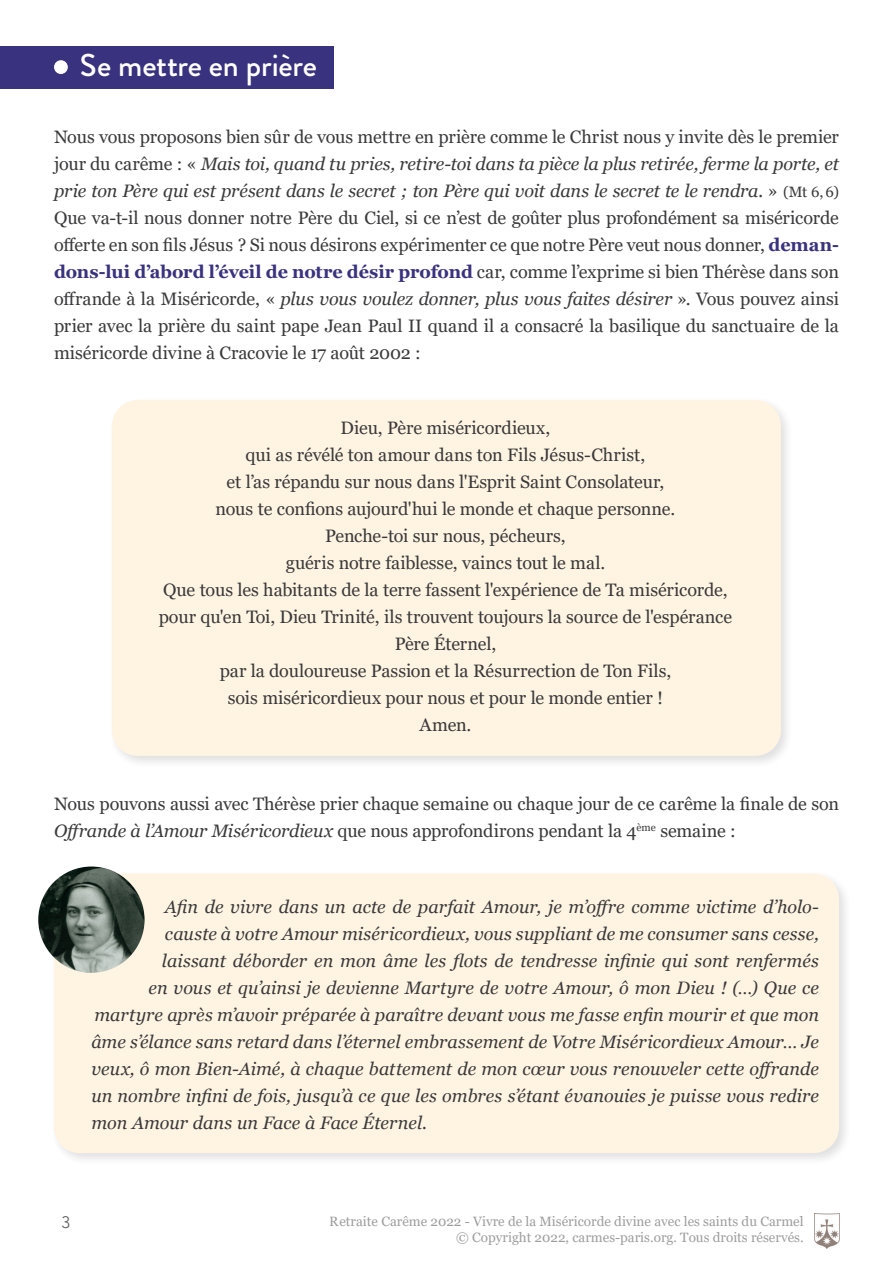
<style>
.page{position:relative;width:893px;height:1263px;background:#fff}
.page>*{position:absolute;margin:0;border:0;box-sizing:border-box;transform-origin:0 0}
.t1{font:500 31.5px "Brandon Grotesque";letter-spacing:-.005em;color:#fff}
.t2{font:18px/27px "Georgia";letter-spacing:-.005em;color:#3a393b;text-align:justify}
.t3{font:italic 18px "Georgia";color:#3a393b}
.t4{font:300 16.5px "Avenir LT Std";color:#231f20}
.t5{font:13.5px/16.2px "Georgia";color:#5c5c5f;text-align:right}
.s1{font-style:italic}
.s2{font-size:15px}
.s3{font-weight:700;color:#39327e}
</style>
<div class="page">
<div style="left:0;top:46px;width:333px;height:42px;background:#39327e"></div>
<div style="left:54px;top:60px;width:14px;height:14px;background:#fff;border-radius:50%"></div>
<img style="left:815px;top:1213px;width:24px;height:35px">
<div style="left:108px;top:396px;width:686px;height:372px;background:#231f20;opacity:.27"></div>
<div style="left:112px;top:400px;width:669px;height:356px;background:#fef4e1;border-radius:26px"></div>
<div style="left:50px;top:870px;width:802px;height:296px;background:#231f20;opacity:.27"></div>
<div style="left:54px;top:873px;width:785px;height:280px;background:#fef4e1;border-radius:26px"></div>
<img style="left:38px;top:866px;width:107px;height:107px;border-radius:53px">
<h1 class="t1" style="left:80px;top:43px;width:239px">Se mettre en prière</h1>
<p class="t2" style="left:54px;top:123px;width:786px">Nous vous proposons bien sûr de vous mettre en prière comme le Christ nous y invite dès le premier jour du carême : « <span class="s1">Mais toi, quand tu pries, retire-toi dans ta pièce la plus retirée, ferme la porte, et prie ton Père qui est présent dans le secret ; ton Père qui voit dans le secret te le rendra.</span> » <span class="s2">(Mt -6,6)<br></span>Que va-t-il nous donner notre Père du Ciel, si ce n’est de goûter plus profondément sa miséricorde offerte en son fils Jésus ? Si nous désirons expérimenter ce que notre Père veut nous donner, <span class="s3">deman&shy;dons-lui d’abord l’éveil de notre désir profond</span> car, comme l’exprime si bien Thérèse dans son offrande à la Miséricorde, « <span class="s1">plus vous voulez donner, plus vous faites désirer</span> ». Vous pouvez ainsi prier avec la prière du saint pape Jean Paul II quand il a consacré la basilique du sanctuaire de la miséricorde divine à Cracovie le 17 août 2002 :</p>
<p class="t2" style="left:159px;top:415px;width:575px;text-align:center">Dieu, Père miséricordieux,<br>qui as révélé ton amour dans ton Fils Jésus-Christ,<br>et l’as répandu sur nous dans l'Esprit Saint Consolateur,<br>nous te confions aujourd'hui le monde et chaque personne.<br>Penche-toi sur nous, pécheurs,<br>guéris notre faiblesse, vaincs tout le mal.<br>Que tous les habitants de la terre fassent l'expérience de Ta miséricorde, pour qu'en Toi, Dieu Trinité, ils trouvent toujours la source de l'espérance Père Éternel,<br>par la douloureuse Passion et la Résurrection de Ton Fils,<br>sois miséricordieux pour nous et pour le monde entier !<br>Amen.</p>
<p class="t2" style="left:54px;top:791px;width:786px">Nous pouvons aussi avec Thérèse prier chaque semaine ou chaque jour de ce carême la finale de son<br><span class="s1">Offrande à l’Amour Miséricordieux</span> que nous approfondirons pendant la 4<sup>ème</sup> semaine :</p>
<p class="t3" style="left:165px;top:895px;width:655px">Afin de vivre dans un acte de parfait Amour, je m’offre comme victime d’holo-</p>
<p class="t3" style="left:165px;top:922px;width:655px">causte à votre Amour miséricordieux, vous suppliant de me consumer sans cesse,</p>
<p class="t3" style="left:162px;top:949px;width:659px">laissant déborder en mon âme les flots de tendresse infinie qui sont renfermés</p>
<p class="t3" style="left:148px;top:976px;width:672px">en vous et qu’ainsi je devienne Martyre de votre Amour, ô mon Dieu ! (…) Que ce</p>
<p class="t3" style="left:94px;top:1003px;width:726px">martyre après m’avoir préparée à paraître devant vous me fasse enfin mourir et que mon</p>
<p class="t3" style="left:91px;top:1030px;width:729px">âme s’élance sans retard dans l’éternel embrassement de Votre Miséricordieux Amour… Je</p>
<p class="t3" style="left:91px;top:1057px;width:729px">veux, ô mon Bien-Aimé, à chaque battement de mon cœur vous renouveler cette offrande</p>
<p class="t3" style="left:91px;top:1084px;width:729px">un nombre infini de fois, jusqu’à ce que les ombres s’étant évanouies je puisse vous redire</p>
<p class="t3" style="left:91px;top:1111px;width:337px">mon Amour dans un Face à Face Éternel.</p>
<p class="t4" style="left:61px;top:1213px;width:10px">3</p>
<p class="t5" style="left:330px;top:1214px;width:475px">Retraite Carême 2022 - Vivre de la Miséricorde divine avec les saints du Carmel © Copyright 2022, carmes-paris.org. Tous droits réservés.</p>
</div>
